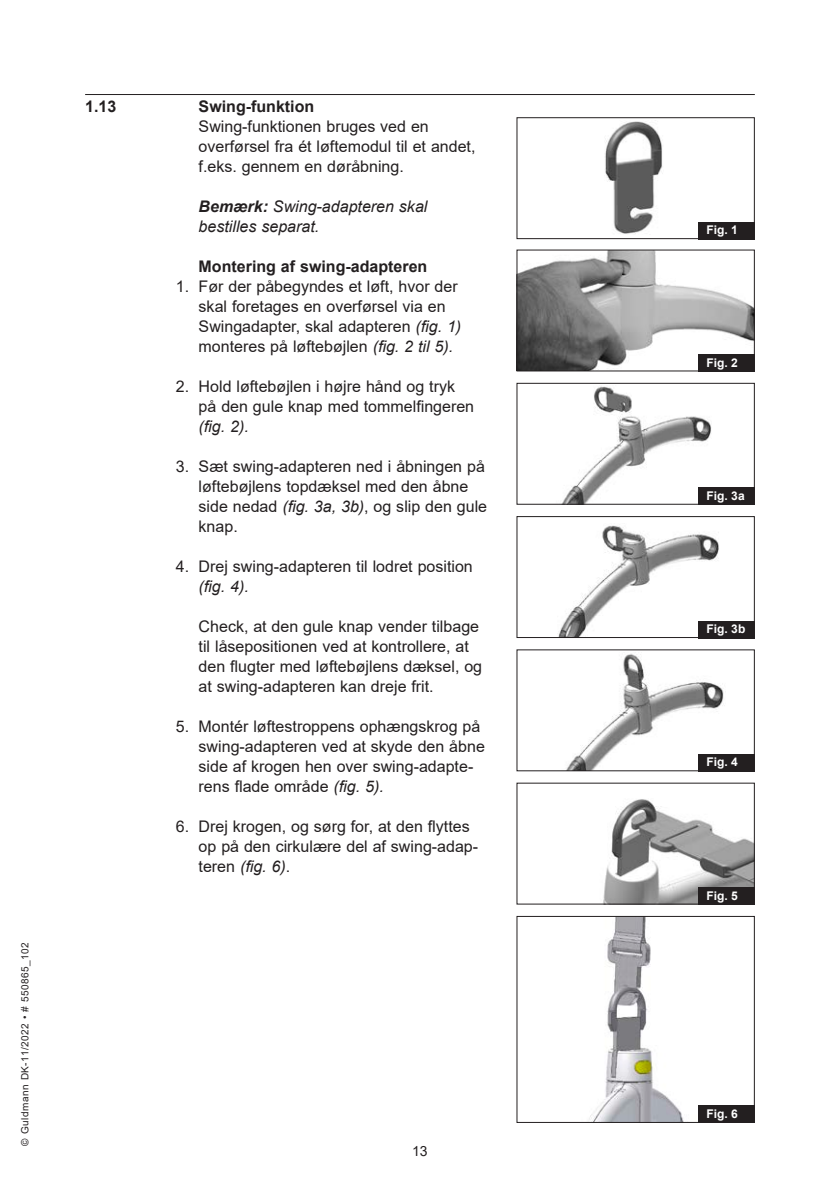
<style>
.page{position:relative;width:840px;height:1191px;background:#fff}
.page>*{position:absolute;margin:0;border:0;box-sizing:border-box;transform-origin:0 0}
.t1{font:16px/20px "Arial";color:#231f20}
.t2{font:italic 16px/20px "Arial";color:#231f20}
.t3{font:700 16px "Arial";color:#231f20}
.t4{font:14px "Arial";color:#231f20}
.t5{font:700 12px "Arial";color:#fff}
.t6{font:10px "Arial";letter-spacing:.05em;color:#231f20}
.s1{font-weight:700}
.s2{font-style:italic}
</style>
<div class="page">
<img style="left:562px;top:386px;width:149px;height:117px">
<div style="left:516px;top:383px;width:238px;height:122px;border:1px solid #231f20"></div>
<div style="left:697px;top:488px;width:57px;height:17px;background:#231f20"></div>
<img style="left:589px;top:918px;width:150px;height:203px">
<div style="left:516px;top:916px;width:238px;height:207px;border:1px solid #231f20"></div>
<div style="left:697px;top:1106px;width:57px;height:17px;background:#231f20"></div>
<img style="left:603px;top:799px;width:149px;height:103px">
<div style="left:697px;top:887px;width:57px;height:17px;background:#231f20"></div>
<img style="left:566px;top:653px;width:158px;height:116px">
<div style="left:697px;top:754px;width:57px;height:17px;background:#231f20"></div>
<img style="left:558px;top:525px;width:161px;height:111px">
<div style="left:516px;top:516px;width:238px;height:122px;border:1px solid #231f20"></div>
<div style="left:697px;top:621px;width:57px;height:17px;background:#231f20"></div>
<img style="left:518px;top:251px;width:234px;height:118px">
<div style="left:516px;top:249px;width:238px;height:122px;border:1px solid #231f20"></div>
<div style="left:697px;top:354px;width:57px;height:17px;background:#231f20"></div>
<img style="left:605px;top:121px;width:58px;height:113px">
<div style="left:516px;top:117px;width:238px;height:122px;border:1px solid #231f20"></div>
<div style="left:697px;top:222px;width:57px;height:17px;background:#231f20"></div>
<hr style="left:85px;top:94px;width:669px;height:1px;background:#231f20">
<p class="t6" style="left:18px;top:1145px;width:205px;rotate:-90deg">© Guldmann DK-11/2022 • # 550865_102</p>
<p class="t3" style="left:85px;top:95px;width:33px">1.13</p>
<p class="t3" style="left:198px;top:95px;width:117px">Swing-funktion</p>
<p class="t1" style="left:198px;top:116px;width:278px">Swing-funktionen bruges ved en overførsel fra ét løftemodul til et andet, f.eks. gennem en døråbning.</p>
<p class="t2" style="left:198px;top:197px;width:230px"><span class="s1">Bemærk:</span> Swing-adapteren skal bestilles separat.</p>
<p class="t3" style="left:198px;top:255px;width:230px">Montering af swing-adapteren</p>
<p class="t1" style="left:198px;top:276px;width:264px;text-indent:-23px">1. Før der påbegyndes et løft, hvor der skal foretages en overførsel via en Swingadapter, skal adapteren <span class="s2">(fig. 1) </span>monteres på løftebøjlen <span class="s2">(fig. 2 til 5).</span></p>
<p class="t1" style="left:198px;top:376px;width:277px;text-indent:-23px">2. Hold løftebøjlen i højre hånd og tryk på den gule knap med tommelfingeren</p>
<p class="t2" style="left:198px;top:417px;width:52px">(fig. 2).</p>
<p class="t1" style="left:198px;top:456px;width:290px;text-indent:-23px">3. Sæt swing-adapteren ned i åbningen på løftebøjlens topdæksel med den åbne side nedad <span class="s2">(fig. 3a, 3b)</span>, og slip den gule knap.</p>
<p class="t1" style="left:176px;top:556px;width:298px">4. Drej swing-adapteren til lodret position</p>
<p class="t2" style="left:198px;top:577px;width:52px">(fig. 4).</p>
<p class="t1" style="left:198px;top:616px;width:285px">Check, at den gule knap vender tilbage til låsepositionen ved at kontrollere, at den flugter med løftebøjlens dæksel, og at swing-adapteren kan dreje frit.</p>
<p class="t1" style="left:198px;top:716px;width:287px;text-indent:-23px">5. Montér løftestroppens ophængskrog på swing-adapteren ved at skyde den åbne side af krogen hen over swing-adapte&shy;rens flade område <span class="s2">(fig. 5).</span></p>
<p class="t1" style="left:198px;top:816px;width:281px;text-indent:-23px">6. Drej krogen, og sørg for, at den flyttes op på den cirkulære del af swing-adap&shy;teren <span class="s2">(fig. 6)</span>.</p>
<p class="t4" style="left:412px;top:1141px;width:17px">13</p>
<p class="t5" style="left:706px;top:222px;width:33px">Fig. 1</p>
<p class="t5" style="left:706px;top:354px;width:33px">Fig. 2</p>
<p class="t5" style="left:706px;top:487px;width:40px">Fig. 3a</p>
<p class="t5" style="left:706px;top:620px;width:40px">Fig. 3b</p>
<p class="t5" style="left:706px;top:753px;width:33px">Fig. 4</p>
<p class="t5" style="left:706px;top:887px;width:33px">Fig. 5</p>
<p class="t5" style="left:706px;top:1105px;width:33px">Fig. 6</p>
</div>
